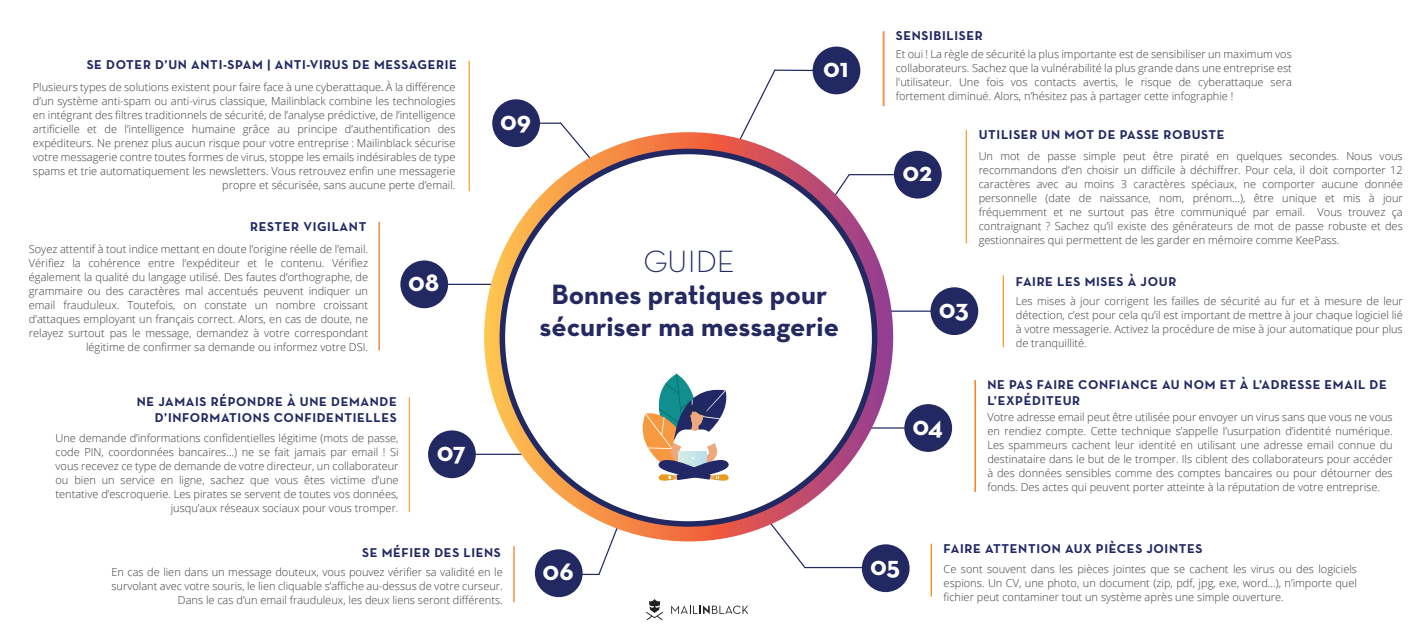
<style>
.page{position:relative;width:1428px;height:638px;background:#fff}
.page>*{position:absolute;margin:0;border:0;box-sizing:border-box;transform-origin:0 0}
.t1{font:31.3px "Neutra Text Light Alt";color:#242961}
.t2{font:700 28.4px/32px "Neutra Text";color:#242961;text-align:center}
.t3{font:700 27px "Neutra Text";letter-spacing:-.015em;color:#fff}
.t4{font:700 13px/15.6px "Neutra Text";letter-spacing:.05em;color:#212862}
.t5{font:300 11px/14px "Open Sans";color:#3a3b3a;text-align:justify}
.s1{font-family:"Myriad Pro";font-weight:400}
</style>
<div class="page">
<svg style="left:597px;top:520px;width:35px;height:55px"></svg>
<svg style="left:560px;top:122px;width:48px;height:53px"></svg>
<svg style="left:713px;top:69px;width:63px;height:78px"></svg>
<hr style="left:884px;top:310px;width:58px;height:2px;background:#212862">
<hr style="left:849px;top:427px;width:58px;height:1px;background:#212862">
<hr style="left:461px;top:453px;width:72px;height:2px;background:#212862">
<hr style="left:437px;top:283px;width:58px;height:2px;background:#212862">
<svg style="left:740px;top:527px;width:66px;height:42px"></svg>
<svg style="left:764px;top:147px;width:114px;height:380px"></svg>
<svg style="left:484px;top:132px;width:409px;height:409px;background:#d6755e"></svg>
<div style="left:499px;top:149px;width:378px;height:377px;background:#212862;border-radius:50%"></div>
<div style="left:505px;top:154px;width:367px;height:367px;background:#fff;border-radius:50%"></div>
<div style="left:812px;top:47px;width:48px;height:47px;background:#212862;border-radius:50%"></div>
<hr style="left:527px;top:122px;width:34px;height:2px;background:#212862">
<hr style="left:775px;top:70px;width:37px;height:1px;background:#212862">
<hr style="left:849px;top:174px;width:58px;height:1px;background:#212862">
<hr style="left:805px;top:566px;width:77px;height:2px;background:#212862">
<hr style="left:572px;top:573px;width:27px;height:2px;background:#212862">
<div style="left:894px;top:151px;width:47px;height:47px;background:#212862;border-radius:50%"></div>
<div style="left:930px;top:287px;width:48px;height:48px;background:#212862;border-radius:50%"></div>
<div style="left:904px;top:404px;width:48px;height:48px;background:#212862;border-radius:50%"></div>
<div style="left:862px;top:544px;width:47px;height:48px;background:#212862;border-radius:50%"></div>
<div style="left:535px;top:549px;width:47px;height:48px;background:#212862;border-radius:50%"></div>
<div style="left:428px;top:430px;width:48px;height:48px;background:#212862;border-radius:50%"></div>
<div style="left:400px;top:260px;width:48px;height:48px;background:#212862;border-radius:50%"></div>
<div style="left:492px;top:99px;width:48px;height:48px;background:#212862;border-radius:50%"></div>
<svg style="left:642px;top:373px;width:87px;height:108px"></svg>
<svg style="left:646px;top:599px;width:17px;height:21px"></svg>
<svg style="left:671px;top:605px;width:77px;height:8px"></svg>
<p class="t4" style="left:87px;top:56px;width:371px">SE DOTER D’UN ANTI-SPAM | ANTI-VIRUS DE MESSAGERIE</p>
<p class="t5" style="left:33px;top:79px;width:424px;text-align:right">Plusieurs types de solutions existent pour faire face à une cyberattaque<span class="s1">.</span> À la différence d’un système anti-spam ou anti-virus classique, Mailinblack combine les technologies en intégrant des filtres traditionnels de sécurité, de l’analyse prédictive, de l’intelligence artificielle et de l’intelligence humaine grâce au principe d’authentification des expéditeurs. Ne prenez plus aucun risque pour votre entreprise : Mailinblack sécurise votre messagerie contre toutes formes de virus, stoppe les emails indésirables de type spams et trie automatiquement les newsletters. Vous retrouvez enfin une messagerie propre et sécurisée, sans aucune perte d’email.</p>
<p class="t4" style="left:250px;top:218px;width:118px">RESTER VIGILANT</p>
<p class="t5" style="left:29px;top:241px;width:341px;text-align:right">Soyez attentif à tout indice mettant en doute l’origine réelle de l’email.<br>Vérifiez la cohérence entre l’expéditeur et le contenu. Vérifiez également la qualité du langage utilisé. Des fautes d’orthographe, de grammaire ou des caractères mal accentués peuvent indiquer un email frauduleux. Toutefois, on constate un nombre croissant d’attaques employant un français correct. Alors, en cas de doute, ne relayez surtout pas le message, demandez à votre correspondant légitime de confirmer sa demande ou informez votre DSI.</p>
<h3 class="t3" style="left:408px;top:265px;width:33px">08</h3>
<p class="t4" style="left:137px;top:393px;width:261px;text-align:right">NE JAMAIS RÉPONDRE À UNE DEMANDE<br>D’INFORMATIONS CONFIDENTIELLES</p>
<p class="t5" style="left:56px;top:430px;width:344px;text-align:right">Une demande d’informations confidentielles légitime (mots de passe, code PIN, coordonnées bancaires...) ne se fait jamais par email ! Si vous recevez ce type de demande de votre directeur, un collaborateur ou bien un service en ligne, sachez que vous êtes victime d’une tentative d’escroquerie. Les pirates se servent de toutes vos données, jusqu’aux réseaux sociaux pour vous tromper.</p>
<h3 class="t3" style="left:437px;top:435px;width:31px">07</h3>
<h3 class="t3" style="left:500px;top:104px;width:33px">09</h3>
<h3 class="t3" style="left:823px;top:51px;width:27px">01</h3>
<h1 class="t1" style="left:644px;top:242px;width:93px">GUIDE</h1>
<h2 class="t2" style="left:539px;top:278px;width:301px">Bonnes pratiques pour sécuriser ma messagerie</h2>
<p class="t4" style="left:895px;top:27px;width:89px">SENSIBILISER</p>
<p class="t5" style="left:895px;top:47px;width:397px">Et oui ! La règle de sécurité la plus importante est de sensibiliser un maximum vos collaborateurs. Sachez que la vulnérabilité la plus grande dans une entreprise est l'utilisateur. Une fois vos contacts avertis, le risque de cyberattaque sera fortement diminué. Alors, n’hésitez pas à partager cette infographie !</p>
<h3 class="t3" style="left:902px;top:155px;width:31px">02</h3>
<h3 class="t3" style="left:939px;top:292px;width:32px">03</h3>
<p class="t4" style="left:978px;top:127px;width:247px">UTILISER UN MOT DE PASSE ROBUSTE</p>
<p class="t5" style="left:978px;top:148px;width:425px">Un mot de passe simple peut être piraté en quelques secondes. Nous vous recommandons d’en choisir un difficile à déchiffrer. Pour cela, il doit comporter 12 caractères avec au moins 3 caractères spéciaux, ne comporter aucune donnée personnelle (date de naissance, nom, prénom…), être unique et mis à jour fréquemment et ne surtout pas être communiqué par email. Vous trouvez ça contraignant ? Sachez qu’il existe des générateurs de mot de passe robuste et des gestionnaires qui permettent de les garder en mémoire comme KeePass.</p>
<p class="t4" style="left:1015px;top:273px;width:162px">FAIRE LES MISES À JOUR</p>
<p class="t5" style="left:1015px;top:293px;width:388px">Les mises à jour corrigent les failles de sécurité au fur et à mesure de leur détection, c’est pour cela qu’il est important de mettre à jour chaque logiciel lié à votre messagerie. Activez la procédure de mise à jour automatique pour plus de tranquillité.</p>
<h3 class="t3" style="left:912px;top:408px;width:32px">04</h3>
<p class="t4" style="left:987px;top:376px;width:401px">NE PAS FAIRE CONFIANCE AU NOM ET À L’ADRESSE EMAIL DE<br>L’EXPÉDITEUR</p>
<p class="t5" style="left:987px;top:410px;width:407px">Votre adresse email peut être utilisée pour envoyer un virus sans que vous ne vous en rendiez compte. Cette technique s’appelle l’usurpation d’identité numérique.<br>Les spammeurs cachent leur identité en utilisant une adresse email connue du destinataire dans le but de le tromper. Ils ciblent des collaborateurs pour accéder à des données sensibles comme des comptes bancaires ou pour détourner des fonds. Des actes qui peuvent porter atteinte à la réputation de votre entreprise.</p>
<p class="t4" style="left:362px;top:544px;width:140px">SE MÉFIER DES LIENS</p>
<p class="t5" style="left:111px;top:565px;width:393px;text-align:right">En cas de lien dans un message douteux, vous pouvez vérifier sa validité en le survolant avec votre souris, le lien cliquable s’affiche au-dessus de votre curseur.<br>Dans le cas d’un email frauduleux, les deux liens seront différents.</p>
<h3 class="t3" style="left:542px;top:553px;width:33px">06</h3>
<h3 class="t3" style="left:870px;top:548px;width:32px">05</h3>
<p class="t4" style="left:943px;top:540px;width:260px">FAIRE ATTENTION AUX PIÈCES JOINTES</p>
<p class="t5" style="left:943px;top:561px;width:415px">Ce sont souvent dans les pièces jointes que se cachent les virus ou des logiciels espions. Un CV, une photo, un document (zip, pdf, jpg, exe, word…), n’importe quel fichier peut contaminer tout un système après une simple ouverture.</p>
</div>
